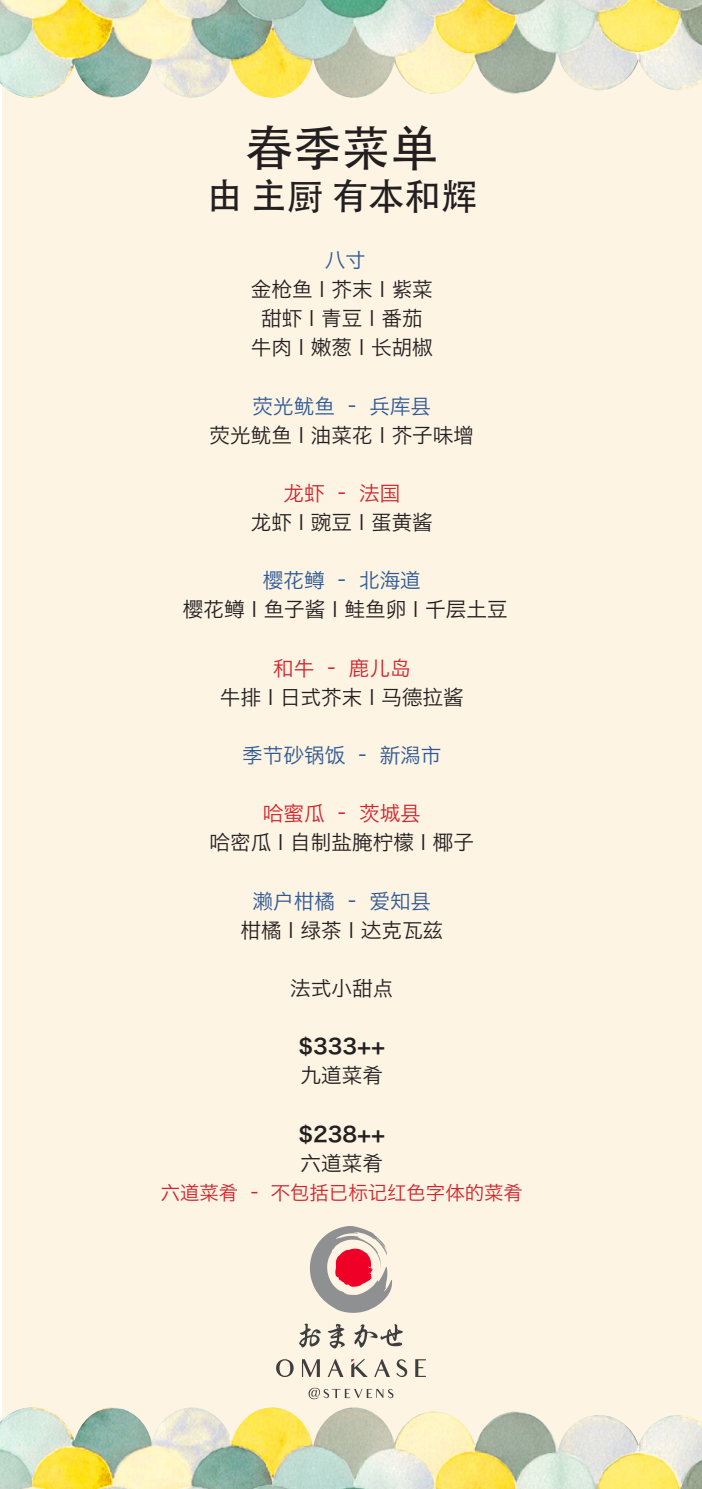
<style>
.page{position:relative;width:702px;height:1489px;background:#fff}
.page>*{position:absolute;margin:0;border:0;box-sizing:border-box;transform-origin:0 0}
.t1{font:48.5px "Adobe Heiti Std";color:#231f20}
.t2{font:36.5px "Adobe Heiti Std";color:#231f20}
.t3{font:20.5px "Hiragino Sans GB W3";color:#231f20}
.t4{font:20.5px "Hiragino Sans GB W3";color:#2e5994}
.t5{font:20.5px "Hiragino Sans GB W3";color:#d1232a}
.t6{font:20.5px "Hiragino Sans GB W6";color:#231f20}
.t7{font:19.5px "Hiragino Sans GB W3";color:#d1232a}
</style>
<div class="page">
<div style="left:2px;top:0;width:700px;height:1488px;background:#fef4e4"></div>
<svg style="left:308px;top:1387px;width:85px;height:11px"></svg>
<svg style="left:310px;top:1226px;width:82px;height:86px"></svg>
<svg style="left:299px;top:1323px;width:22px;height:24px"></svg>
<svg style="left:328px;top:1323px;width:17px;height:25px"></svg>
<svg style="left:354px;top:1324px;width:49px;height:23px"></svg>
<svg style="left:276px;top:1359px;width:150px;height:17px"></svg>
<img style="left:0;top:0;width:702px;height:98px">
<img style="left:0;top:1407px;width:702px;height:81px">
<p class="t1" style="left:245px;top:119px;width:195px">春季菜单</p>
<p class="t2" style="left:206px;top:174px;width:272px">由 主厨 有本和辉</p>
<p class="t4" style="left:324px;top:248px;width:43px">八寸</p>
<p class="t3" style="left:251px;top:277px;width:184px">金枪鱼 I 芥末 I 紫菜</p>
<p class="t3" style="left:261px;top:306px;width:163px">甜虾 I 青豆 I 番茄</p>
<p class="t3" style="left:251px;top:335px;width:184px">牛肉 I 嫩葱 I 长胡椒</p>
<p class="t4" style="left:252px;top:393px;width:180px">荧光鱿鱼 – 兵库县</p>
<p class="t3" style="left:209px;top:422px;width:266px">荧光鱿鱼 I 油菜花 I 芥子味增</p>
<p class="t5" style="left:283px;top:480px;width:118px">龙虾 – 法国</p>
<p class="t3" style="left:251px;top:509px;width:184px">龙虾 I 豌豆 I 蛋黄酱</p>
<p class="t4" style="left:263px;top:568px;width:160px">樱花鳟 – 北海道</p>
<p class="t3" style="left:183px;top:597px;width:326px">樱花鳟 I 鱼子酱 I 鲑鱼卵 I 千层土豆</p>
<p class="t5" style="left:273px;top:655px;width:139px">和牛 – 鹿儿岛</p>
<p class="t3" style="left:220px;top:684px;width:245px">牛排 I 日式芥末 I 马德拉酱</p>
<p class="t4" style="left:242px;top:742px;width:201px">季节砂锅饭 – 新潟市</p>
<p class="t5" style="left:263px;top:800px;width:160px">哈蜜瓜 – 茨城县</p>
<p class="t3" style="left:209px;top:830px;width:266px">哈密瓜 I 自制盐腌柠檬 I 椰子</p>
<p class="t4" style="left:252px;top:888px;width:180px">濑户柑橘 – 爱知县</p>
<p class="t3" style="left:240px;top:917px;width:204px">柑橘 I 绿茶 I 达克瓦兹</p>
<p class="t3" style="left:290px;top:975px;width:105px">法式小甜点</p>
<p class="t6" style="left:298px;top:1032px;width:88px">$333++</p>
<p class="t3" style="left:300px;top:1062px;width:84px">九道菜肴</p>
<p class="t6" style="left:298px;top:1120px;width:88px">$238++</p>
<p class="t3" style="left:300px;top:1150px;width:84px">六道菜肴</p>
<p class="t7" style="left:161px;top:1180px;width:364px">六道菜肴 – 不包括已标记红色字体的菜肴</p>
</div>
